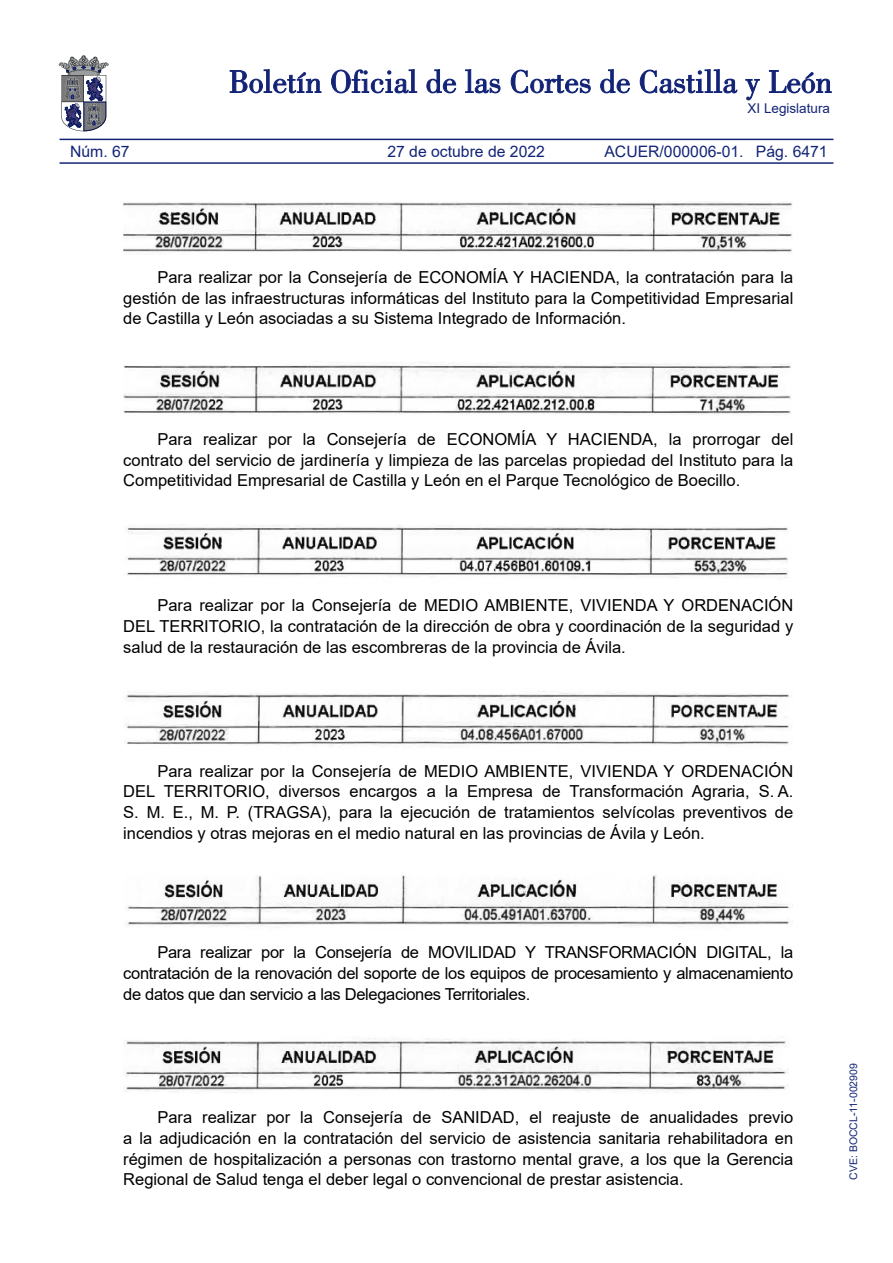
<style>
.page{position:relative;width:893px;height:1263px;background:#fff}
.page>*{position:absolute;margin:0;border:0;box-sizing:border-box;transform-origin:0 0}
.TextoCuerpo{font:16.5px/20.7px "Arial";color:#000;text-align:justify}
.t1{font:15.75px "Arial";color:#132477}
.t2{font:13.5px "Arial";color:#132477}
.t3{font:10.5px "Arial";color:#132477}
</style>
<div class="page">
<svg style="left:230px;top:69px;width:91px;height:24px"></svg>
<svg style="left:331px;top:69px;width:86px;height:24px"></svg>
<svg style="left:426px;top:69px;width:30px;height:24px"></svg>
<svg style="left:465px;top:69px;width:35px;height:24px"></svg>
<svg style="left:511px;top:70px;width:80px;height:23px"></svg>
<svg style="left:600px;top:69px;width:30px;height:24px"></svg>
<svg style="left:640px;top:69px;width:97px;height:24px"></svg>
<svg style="left:745px;top:79px;width:15px;height:21px"></svg>
<svg style="left:769px;top:70px;width:63px;height:23px"></svg>
<svg style="left:59px;top:55px;width:50px;height:76px"></svg>
<hr style="left:60px;top:162px;width:773px;height:2px;background:#132477">
<hr style="left:60px;top:139px;width:773px;height:1px;background:#132477">
<img style="left:123px;top:202px;width:669px;height:51px">
<img style="left:123px;top:363px;width:668px;height:52px">
<img style="left:126px;top:525px;width:662px;height:53px">
<img style="left:124px;top:692px;width:668px;height:55px">
<img style="left:125px;top:875px;width:664px;height:52px">
<img style="left:125px;top:1038px;width:663px;height:54px">
<p class="t2" style="left:747px;top:99px;width:84px">XI Legislatura</p>
<p class="t1" style="left:70px;top:140px;width:61px">Núm. 67</p>
<p class="t1" style="left:387px;top:140px;width:159px">27 de octubre de 2022</p>
<p class="t1" style="left:604px;top:140px;width:225px">ACUER/000006-01. Pág. 6471</p>
<p class="TextoCuerpo" style="left:123px;top:267px;width:671px;text-indent:34px">Para realizar por la Consejería de ECONOMÍA Y HACIENDA, la contratación para la gestión de las infraestructuras informáticas del Instituto para la Competitividad Empresarial de Castilla y León asociadas a su Sistema Integrado de Información.</p>
<p class="TextoCuerpo" style="left:123px;top:429px;width:671px;text-indent:34px">Para realizar por la Consejería de ECONOMÍA Y HACIENDA, la prorrogar del contrato del servicio de jardinería y limpieza de las parcelas propiedad del Instituto para la Competitividad Empresarial de Castilla y León en el Parque Tecnológico de Boecillo.</p>
<p class="TextoCuerpo" style="left:123px;top:595px;width:671px;text-indent:34px">Para realizar por la Consejería de MEDIO AMBIENTE, VIVIENDA Y ORDENACIÓN DEL TERRITORIO, la contratación de la dirección de obra y coordinación de la seguridad y salud de la restauración de las escombreras de la provincia de Ávila.</p>
<p class="TextoCuerpo" style="left:123px;top:760px;width:671px;text-indent:34px">Para realizar por la Consejería de MEDIO AMBIENTE, VIVIENDA Y ORDENACIÓN DEL TERRITORIO, diversos encargos a la Empresa de Transformación Agraria, S. A.<br>S. M. E., M. P. (TRAGSA), para la ejecución de tratamientos selvícolas preventivos de incendios y otras mejoras en el medio natural en las provincias de Ávila y León.</p>
<p class="TextoCuerpo" style="left:123px;top:942px;width:671px;text-indent:34px">Para realizar por la Consejería de MOVILIDAD Y TRANSFORMACIÓN DIGITAL, la contratación de la renovación del soporte de los equipos de procesamiento y almacenamiento de datos que dan servicio a las Delegaciones Territoriales.</p>
<p class="TextoCuerpo" style="left:123px;top:1107px;width:671px;text-indent:34px">Para realizar por la Consejería de SANIDAD, el reajuste de anualidades previo a la adjudicación en la contratación del servicio de asistencia sanitaria rehabilitadora en régimen de hospitalización a personas con trastorno mental grave, a los que la Gerencia Regional de Salud tenga el deber legal o convencional de prestar asistencia.</p>
<p class="t3" style="left:846px;top:1180px;width:118px;rotate:-90deg">CVE: BOCCL-11-002909</p>
</div>
